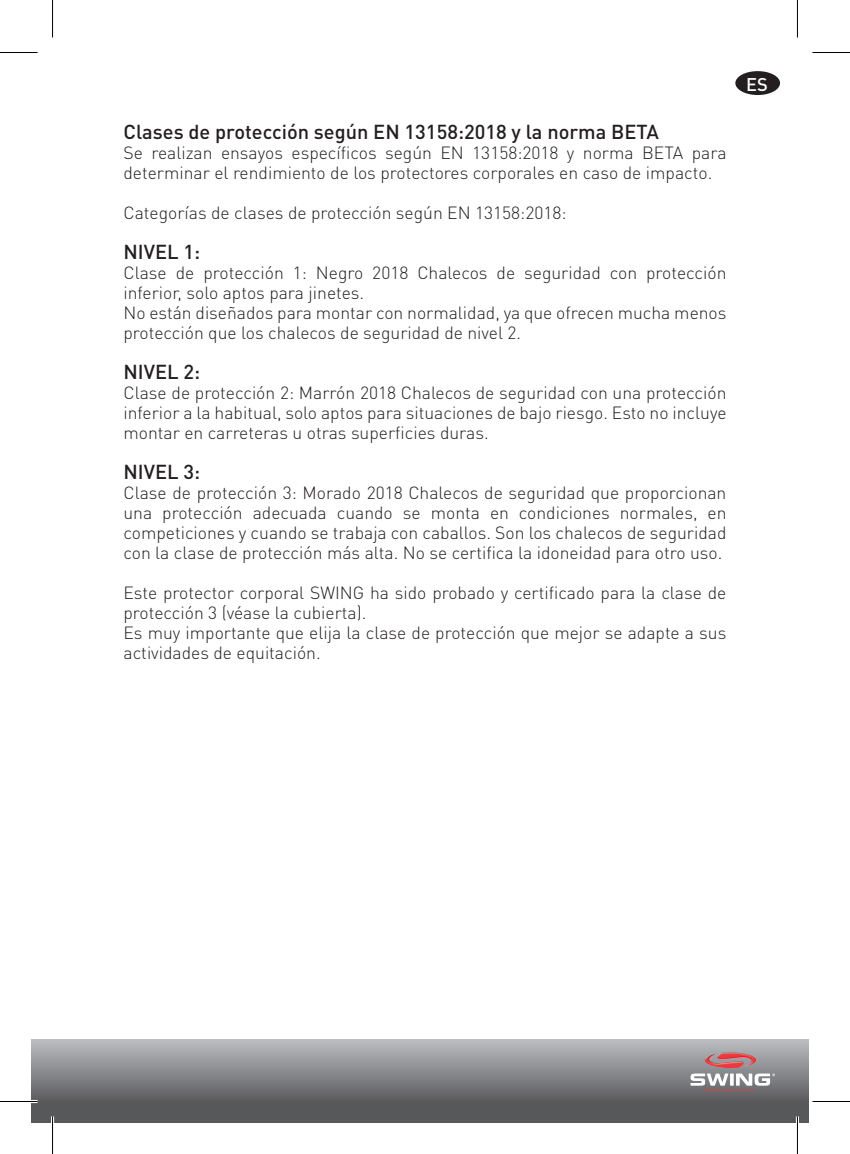
<style>
.page{position:relative;width:850px;height:1154px;background:#fff}
.page>*{position:absolute;margin:0;border:0;box-sizing:border-box;transform-origin:0 0}
.t1{font:500 20px "DIN Pro";color:#231f20}
.t2{font:500 18.25px "DIN Pro";color:#fff}
.t3{font:300 17.5px/20px "DIN Pro";color:#231f20}
</style>
<div class="page">
<svg style="left:31px;top:1039px;width:777px;height:84px;background:#7d7f81"></svg>
<svg style="left:690px;top:1067px;width:84px;height:24px"></svg>
<img style="left:704px;top:1054px;width:39px;height:13px">
<img style="left:716px;top:1052px;width:39px;height:14px">
<div style="left:735px;top:71px;width:44px;height:24px;background:#231f20;border-radius:50%"></div>
<hr style="left:0;top:1100px;width:38px;height:3px;background:#fff">
<hr style="left:51px;top:1116px;width:3px;height:38px;background:#fff">
<hr style="left:795px;top:1116px;width:3px;height:38px;background:#fff">
<hr style="left:0;top:52px;width:38px;height:1px;background:#000">
<hr style="left:812px;top:52px;width:37px;height:1px;background:#000">
<hr style="left:0;top:1101px;width:38px;height:1px;background:#000">
<hr style="left:812px;top:1101px;width:37px;height:1px;background:#000">
<hr style="left:52px;top:0;width:1px;height:38px;background:#000">
<hr style="left:52px;top:1116px;width:1px;height:38px;background:#000">
<hr style="left:796px;top:0;width:1px;height:38px;background:#000">
<hr style="left:796px;top:1116px;width:1px;height:38px;background:#000">
<p class="t1" style="left:123px;top:118px;width:537px">Clases de protección según EN 13158:2018 y la norma BETA</p>
<p class="t3" style="left:123px;top:142px;width:604px">Se realizan ensayos específicos según EN 13158:2018 y norma BETA para determinar el rendimiento de los protectores corporales en caso de impacto.</p>
<p class="t3" style="left:123px;top:202px;width:444px">Categorías de clases de protección según EN 13158:2018:</p>
<p class="t1" style="left:123px;top:238px;width:78px">NIVEL 1:</p>
<p class="t3" style="left:123px;top:262px;width:604px">Clase de protección 1: Negro 2018 Chalecos de seguridad con protección inferior, solo aptos para jinetes.<br>No están diseñados para montar con normalidad, ya que ofrecen mucha menos protección que los chalecos de seguridad de nivel 2.</p>
<p class="t1" style="left:123px;top:358px;width:78px">NIVEL 2:</p>
<p class="t3" style="left:123px;top:382px;width:604px;text-align:justify">Clase de protección 2: Marrón 2018 Chalecos de seguridad con una protección inferior a la habitual, solo aptos para situaciones de bajo riesgo. Esto no incluye montar en carreteras u otras superficies duras.</p>
<p class="t1" style="left:123px;top:458px;width:78px">NIVEL 3:</p>
<p class="t3" style="left:123px;top:482px;width:604px;text-align:justify">Clase de protección 3: Morado 2018 Chalecos de seguridad que proporcionan una protección adecuada cuando se monta en condiciones normales, en competiciones y cuando se trabaja con caballos. Son los chalecos de seguridad con la clase de protección más alta. No se certifica la idoneidad para otro uso.</p>
<p class="t3" style="left:123px;top:582px;width:604px">Este protector corporal SWING ha sido probado y certificado para la clase de protección 3 (véase la cubierta).<br>Es muy importante que elija la clase de protección que mejor se adapte a sus actividades de equitación.</p>
<p class="t2" style="left:745px;top:72px;width:23px">ES</p>
</div>
